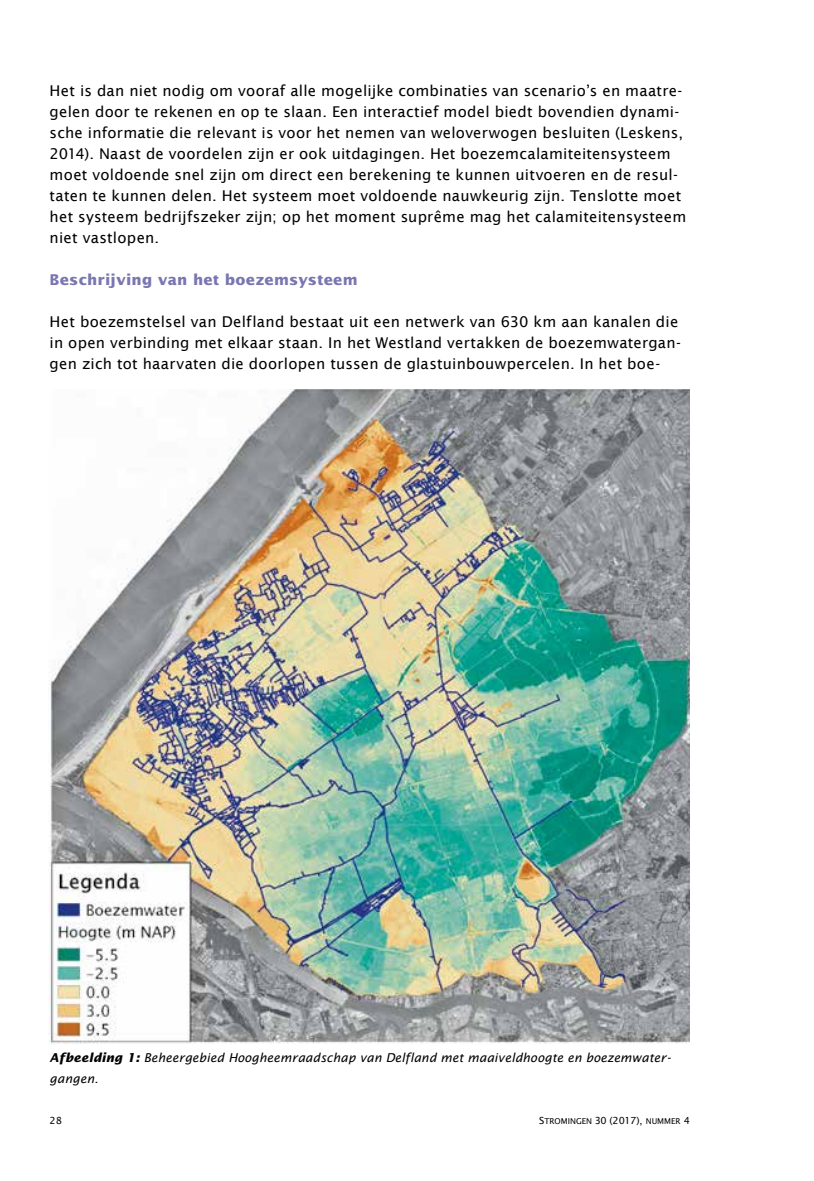
<style>
.page{position:relative;width:814px;height:1181px;background:#fff}
.page>*{position:absolute;margin:0;border:0;box-sizing:border-box;transform-origin:0 0}
.t1{font:14.88px/21px "Lucida Sans";letter-spacing:.015em;color:#000}
.t2{font:700 14.88px "Lucida Sans";letter-spacing:.01em;color:#7976b1}
.t3{font:italic 12.25px/21px "Lucida Sans";letter-spacing:.01em;color:#000}
.t4{font:9.8px "Lucida Sans";color:#000}
.t5{font:8.05px "Lucida Sans";color:#000}
.s1{font-weight:700}
.s2{font-size:9.8px}
</style>
<div class="page">
<img style="left:48px;top:389px;width:642px;height:655px">
<p class="t1" style="left:50px;top:80px;width:638px">Het is dan niet nodig om vooraf alle mogelijke combinaties van scenario’s en maatre&shy;gelen door te rekenen en op te slaan. Een interactief model biedt bovendien dynami&shy;sche informatie die relevant is voor het nemen van weloverwogen besluiten (Leskens, 2014). Naast de voordelen zijn er ook uitdagingen. Het boezemcalamiteitensysteem moet voldoende snel zijn om direct een berekening te kunnen uitvoeren en de resul&shy;taten te kunnen delen. Het systeem moet voldoende nauwkeurig zijn. Tenslotte moet het systeem bedrijfszeker zijn; op het moment suprême mag het calamiteitensysteem niet vastlopen.</p>
<p class="t2" style="left:50px;top:271px;width:309px">Beschrijving van het boezemsysteem</p>
<p class="t1" style="left:50px;top:311px;width:633px">Het boezemstelsel van Delfland bestaat uit een netwerk van 630 km aan kanalen die in open verbinding met elkaar staan. In het Westland vertakken de boezemwatergan&shy;gen zich tot haarvaten die doorlopen tussen de glastuinbouwpercelen. In het boe-</p>
<p class="t3" style="left:50px;top:1047px;width:622px"><span class="s1">Afbeelding 1:</span> Beheergebied Hoogheemraadschap van Delfland met maaiveldhoogte en boezemwater&shy;gangen.</p>
<p class="t4" style="left:50px;top:1115px;width:14px">28</p>
<p class="t5" style="left:539px;top:1116px;width:152px"><span class="s2">S</span>TROMINGEN <span class="s2">30 (2017),</span> NUMMER <span class="s2">4</span></p>
</div>
